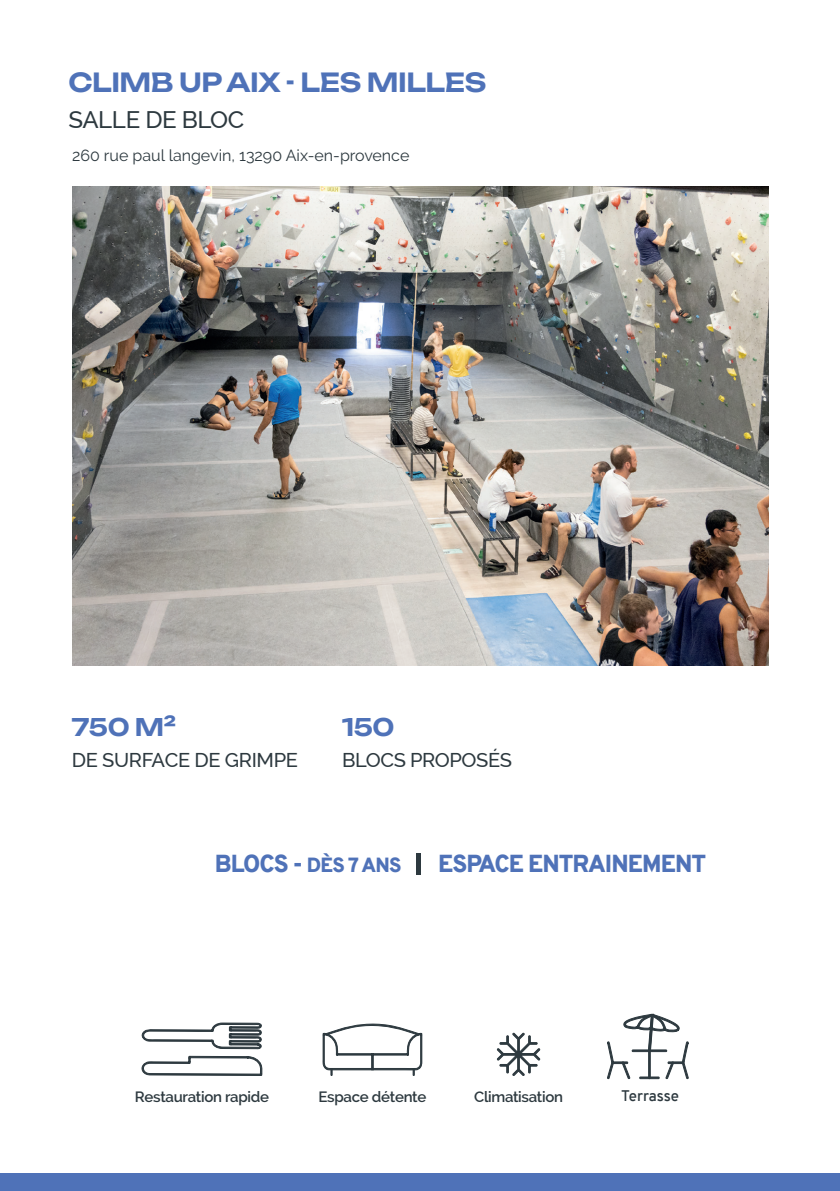
<style>
.page{position:relative;width:840px;height:1191px;background:#fff}
.page>*{position:absolute;margin:0;border:0;box-sizing:border-box;transform-origin:0 0}
.t1{font:26px "Unbounded";letter-spacing:-.02em;color:#4f72b8}
.t2{font:900 24px "Overpass";letter-spacing:-.04em;color:#4f72b8}
.t3{font:500 24px "Raleway";letter-spacing:-.02em;color:#2d393f}
.t4{font:24px "Unbounded";letter-spacing:-.02em;color:#4f72b8}
.t5{font:500 20px "Raleway";letter-spacing:-.02em;color:#2d393f}
.t6{font:900 20px "Overpass";letter-spacing:-.04em;color:#4f72b8}
.t7{font:16px "Raleway";color:#2d393f}
.t8{font:600 15px "Raleway";letter-spacing:-.02em;color:#2d393f}
.t9{font:600 15px "Overpass";color:#2d393f}
.s1{font-size:24px}
</style>
<div class="page">
<img style="left:72px;top:186px;width:695px;height:479px">
<div style="left:0;top:1173px;width:839px;height:18px;background:#4f72b8"></div>
<hr style="left:416px;top:853px;width:4px;height:22px;background:#2d393f">
<svg style="left:141px;top:1055px;width:121px;height:21px"></svg>
<svg style="left:141px;top:1022px;width:121px;height:27px"></svg>
<svg style="left:496px;top:1032px;width:44px;height:44px"></svg>
<svg style="left:322px;top:1023px;width:100px;height:52px"></svg>
<svg style="left:607px;top:1013px;width:81px;height:66px"></svg>
<h1 class="t1" style="left:69px;top:61px;width:419px">CLIMB UP AIX - LES MILLES</h1>
<h2 class="t3" style="left:69px;top:106px;width:177px">SALLE DE BLOC</h2>
<p class="t7" style="left:72px;top:146px;width:338px">260 rue paul langevin, 13290 Aix-en-provence</p>
<h2 class="t4" style="left:72px;top:707px;width:106px">750 M²</h2>
<h2 class="t4" style="left:342px;top:707px;width:54px">150</h2>
<h3 class="t5" style="left:72px;top:749px;width:227px">DE SURFACE DE GRIMPE</h3>
<h3 class="t5" style="left:342px;top:749px;width:171px">BLOCS PROPOSÉS</h3>
<h3 class="t6" style="left:215px;top:850px;width:188px"><span class="s1">BLOCS -</span> DÈS 7 ANS</h3>
<h2 class="t2" style="left:438px;top:846px;width:269px">ESPACE ENTRAINEMENT</h2>
<p class="t8" style="left:135px;top:1088px;width:136px">Restauration rapide</p>
<p class="t8" style="left:318px;top:1088px;width:109px">Espace détente</p>
<p class="t8" style="left:474px;top:1088px;width:90px">Climatisation</p>
<p class="t9" style="left:621px;top:1085px;width:59px">Terrasse</p>
</div>
